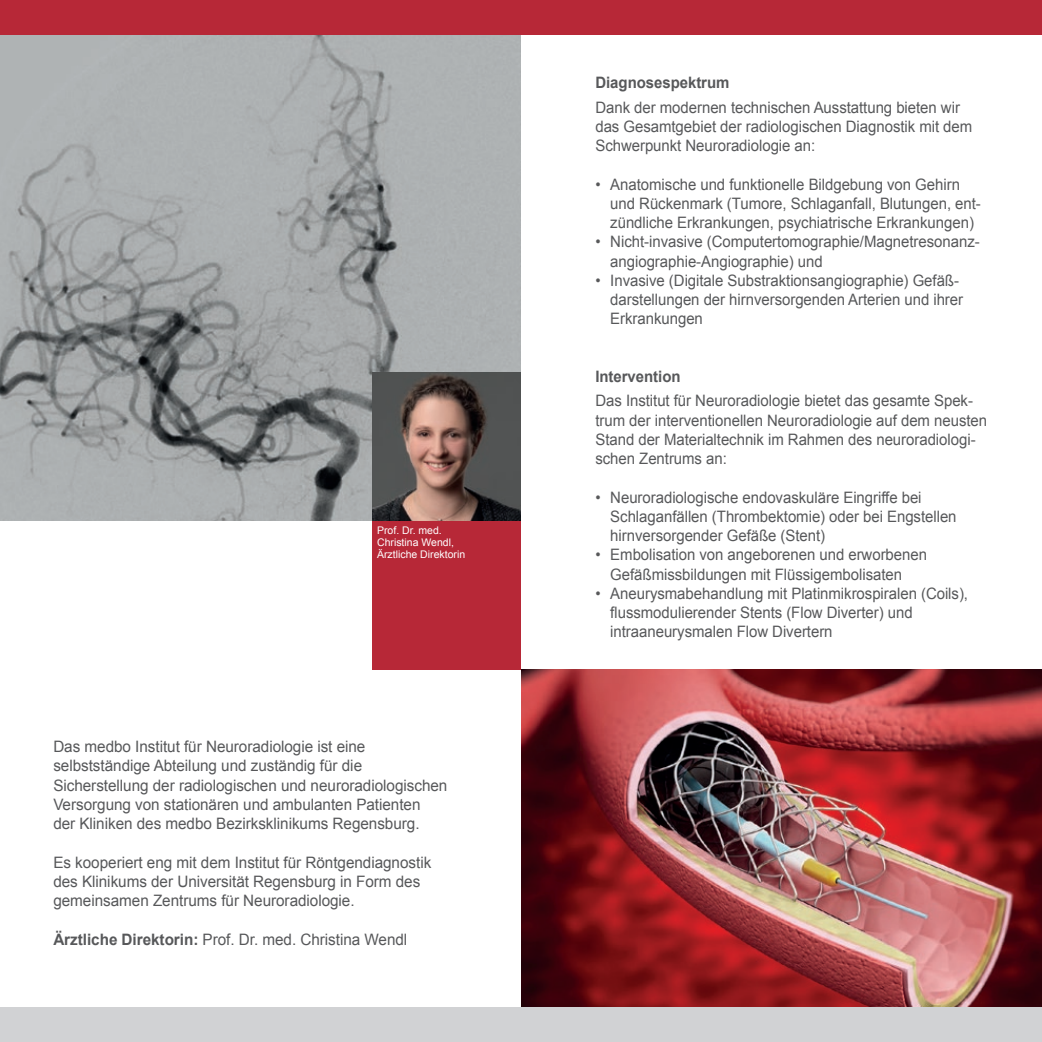
<style>
.page{position:relative;width:1042px;height:1042px;background:#fff}
.page>*{position:absolute;margin:0;border:0;box-sizing:border-box;transform-origin:0 0}
.t1{font:15.75px/19.2px "Arial";letter-spacing:-.005em;color:#57585a;scale:.95 1}
.t2{font:15.75px/19.2px "Arial";letter-spacing:-.005em;color:#57585a}
.t3{font:700 15.75px "Arial";letter-spacing:-.005em;color:#57585a;scale:.95 1}
.t4{font:10.5px/12.2px "Arial";color:#fff}
.s1{font-weight:700}
</style>
<div class="page">
<img style="left:0;top:35px;width:521px;height:486px">
<div style="left:0;top:0;width:1042px;height:35px;background:#b72837"></div>
<div style="left:372px;top:521px;width:149px;height:149px;background:#b72837"></div>
<img style="left:521px;top:670px;width:521px;height:337px">
<div style="left:0;top:1007px;width:1042px;height:35px;background:#d1d2d4"></div>
<img style="left:372px;top:372px;width:149px;height:149px">
<p class="t4" style="left:377px;top:524px;width:90px">Prof. Dr. med.<br>Christina Wendl,<br>Ärztliche Direktorin</p>
<p class="t2" style="left:53px;top:737px;width:395px">Das medbo Institut für Neuroradiologie ist eine selbstständige Abteilung und zuständig für die Sicherstellung der radiologischen und neuroradiologischen Versorgung von stationären und ambulanten Patienten<br>der Kliniken des medbo Bezirksklinikums Regensburg.</p>
<p class="t2" style="left:53px;top:852px;width:379px">Es kooperiert eng mit dem Institut für Röntgendiagnostik des Klinikums der Universität Regensburg in Form des gemeinsamen Zentrums für Neuroradiologie.</p>
<p class="t2" style="left:53px;top:929px;width:355px"><span class="s1">Ärztliche Direktorin:</span> Prof. Dr. med. Christina Wendl</p>
<p class="t3" style="left:595px;top:72px;width:143px">Diagnosespektrum</p>
<p class="t1" style="left:595px;top:98px;width:398px">Dank der modernen technischen Ausstattung bieten wir das Gesamtgebiet der radiologischen Diagnostik mit dem<br>Schwerpunkt Neuroradiologie an:</p>
<p class="t1" style="left:610px;top:175px;width:392px;text-indent:-15px">• Anatomische und funktionelle Bildgebung von Gehirn und Rückenmark (Tumore, Schlaganfall, Blutungen, ent&shy;zündliche Erkrankungen, psychiatrische Erkrankungen)</p>
<p class="t1" style="left:610px;top:232px;width:389px;text-indent:-15px">• Nicht-invasive (Computertomographie/Magnetresonanz&shy;angiographie-Angiographie) und</p>
<p class="t1" style="left:610px;top:271px;width:373px;text-indent:-15px">• Invasive (Digitale Substraktionsangiographie) Gefäß&shy;darstellungen der hirnversorgenden Arterien und ihrer<br>Erkrankungen</p>
<p class="t3" style="left:595px;top:366px;width:91px">Intervention</p>
<p class="t1" style="left:595px;top:391px;width:414px">Das Institut für Neuroradiologie bietet das gesamte Spek&shy;trum der interventionellen Neuroradiologie auf dem neusten Stand der Materialtechnik im Rahmen des neuroradiologi&shy;schen Zentrums an:</p>
<p class="t1" style="left:610px;top:488px;width:366px;text-indent:-15px">• Neuroradiologische endovaskuläre Eingriffe bei<br>Schlaganfällen (Thrombektomie) oder bei Engstellen hirnversorgender Gefäße (Stent)</p>
<p class="t1" style="left:610px;top:545px;width:335px;text-indent:-15px">• Embolisation von angeborenen und erworbenen<br>Gefäßmissbildungen mit Flüssigembolisaten</p>
<p class="t1" style="left:610px;top:584px;width:378px;text-indent:-15px">• Aneurysmabehandlung mit Platinmikrospiralen (Coils), flussmodulierender Stents (Flow Diverter) und intraaneurysmalen Flow Divertern</p>
</div>
